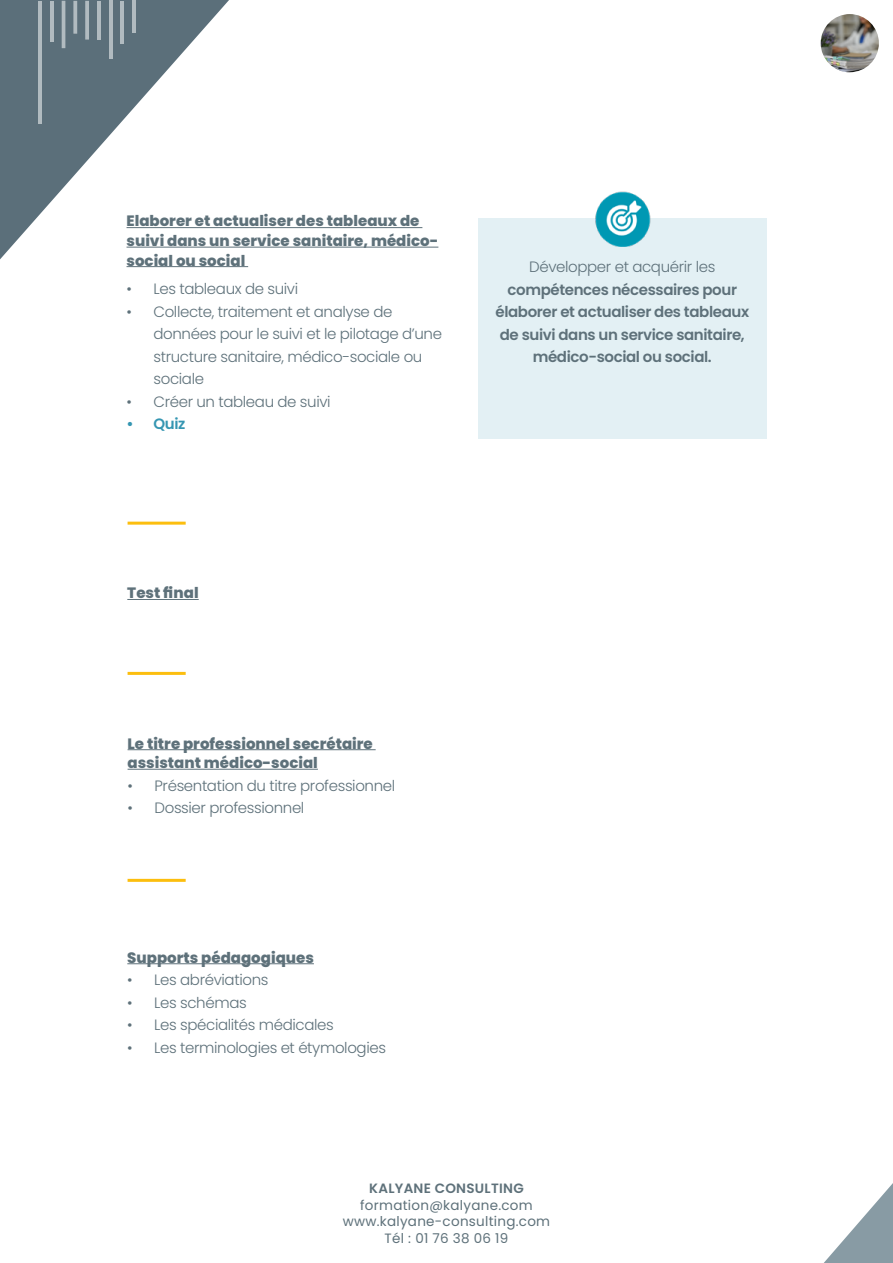
<style>
.page{position:relative;width:893px;height:1263px;background:#fff}
.page>*{position:absolute;margin:0;border:0;box-sizing:border-box;transform-origin:0 0}
.t1{font:300 15px/22.5px "Poppins";letter-spacing:-.025em;color:#5e717a}
.t2{font:800 15px/19.5px "Poppins";color:#5e717a}
.t3{font:600 15px/22.5px "Poppins";letter-spacing:-.025em;color:#5e717a;text-align:center}
.t4{font:600 15px "Poppins";color:#3596b2}
.t5{font:13.5px/16.5px "Poppins";letter-spacing:.02em;color:#5e717a;text-align:center}
.t6{font:600 13.5px "Poppins";letter-spacing:.02em;color:#5e717a}
</style>
<div class="page">
<svg style="left:824px;top:1183px;width:69px;height:80px"></svg>
<svg style="left:0;top:0;width:229px;height:259px"></svg>
<hr style="left:38px;top:1px;width:4px;height:122px;background:#b1bbc0">
<hr style="left:132px;top:1px;width:4px;height:32px;background:#b1bbc0">
<hr style="left:121px;top:1px;width:3px;height:43px;background:#fff">
<hr style="left:50px;top:1px;width:4px;height:41px;background:#b1bbc0">
<hr style="left:62px;top:1px;width:3px;height:47px;background:#fff">
<svg style="left:73px;top:1px;width:4px;height:33px"></svg>
<svg style="left:85px;top:1px;width:4px;height:39px"></svg>
<hr style="left:97px;top:1px;width:4px;height:39px;background:#b1bbc0">
<hr style="left:109px;top:1px;width:4px;height:58px;background:#b1bbc0">
<img style="left:821px;top:14px;width:58px;height:58px;border-radius:29px">
<hr style="left:127px;top:599px;width:72px;height:1px;background:#5e717a">
<hr style="left:127px;top:963px;width:187px;height:1px;background:#5e717a">
<hr style="left:128px;top:672px;width:58px;height:3px;background:#fcbe0e">
<hr style="left:128px;top:522px;width:58px;height:3px;background:#fcbe0e">
<hr style="left:128px;top:879px;width:58px;height:3px;background:#fcbe0e">
<hr style="left:127px;top:227px;width:295px;height:1px;background:#5e717a">
<hr style="left:127px;top:247px;width:311px;height:1px;background:#5e717a">
<hr style="left:127px;top:266px;width:121px;height:1px;background:#5e717a">
<div style="left:478px;top:218px;width:288px;height:221px;background:#e3f0f4"></div>
<img style="left:595px;top:191px;width:56px;height:55px">
<hr style="left:128px;top:749px;width:248px;height:1px;background:#5e717a">
<hr style="left:128px;top:769px;width:190px;height:1px;background:#5e717a">
<p class="t2" style="left:127px;top:212px;width:313px">Elaborer et actualiser des tableaux de suivi dans un service sanitaire, médico&shy;social ou social</p>
<p class="t1" style="left:127px;top:278px;width:173px">• Les tableaux de suivi</p>
<p class="t1" style="left:154px;top:300px;width:290px;text-indent:-27px">• Collecte, traitement et analyse de données pour le suivi et le pilotage d’une structure sanitaire, médico-sociale ou sociale</p>
<p class="t1" style="left:127px;top:390px;width:206px">• Créer un tableau de suivi</p>
<p class="t4" style="left:127px;top:415px;width:61px">• Quiz</p>
<p class="t1" style="left:529px;top:256px;width:188px">Développer et acquérir les</p>
<p class="t3" style="left:495px;top:278px;width:255px">compétences nécessaires pour élaborer et actualiser des tableaux de suivi dans un service sanitaire, médico-social ou social.</p>
<p class="t2" style="left:127px;top:583px;width:73px">Test final</p>
<p class="t2" style="left:128px;top:734px;width:247px">Le titre professionnel secrétaire assistant médico-social</p>
<p class="t1" style="left:128px;top:774px;width:269px">• Présentation du titre professionnel</p>
<p class="t1" style="left:128px;top:797px;width:178px">• Dossier professionnel</p>
<p class="t2" style="left:127px;top:948px;width:188px">Supports pédagogiques</p>
<p class="t1" style="left:127px;top:969px;width:143px">• Les abréviations</p>
<p class="t1" style="left:127px;top:991px;width:121px">• Les schémas</p>
<p class="t1" style="left:127px;top:1014px;width:208px">• Les spécialités médicales</p>
<p class="t1" style="left:127px;top:1036px;width:260px">• Les terminologies et étymologies</p>
<p class="t6" style="left:369px;top:1180px;width:156px">KALYANE CONSULTING</p>
<p class="t5" style="left:343px;top:1197px;width:209px">formation@kalyane.com www.kalyane-consulting.com<br>Tél : 01 76 38 06 19</p>
</div>
